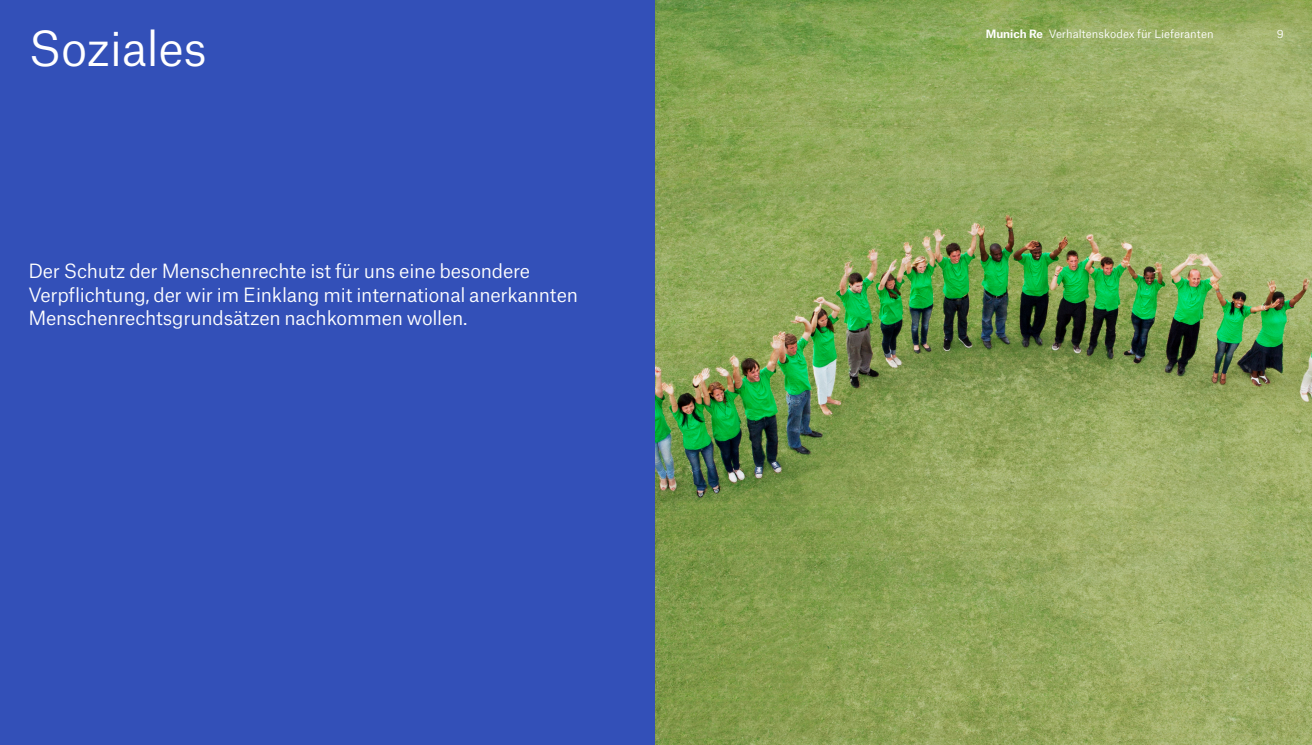
<style>
.page{position:relative;width:1312px;height:745px;background:#fff}
.page>*{position:absolute;margin:0;border:0;box-sizing:border-box;transform-origin:0 0}
.t1{font:46.25px "Munich Re Neue";letter-spacing:-.01em;color:#fff}
.t2{font:18.75px/23.8px "Munich Re Neue";letter-spacing:-.01em;color:#fff}
.t3{font:11px "Munich Re Neue";color:#fff}
.s1{font-weight:700}
</style>
<div class="page">
<div style="left:0;top:0;width:1311px;height:744px;background:#3350b8"></div>
<img style="left:656px;top:0;width:655px;height:744px">
<h1 class="t1" style="left:28px;top:12px;width:180px">Soziales</h1>
<p class="t2" style="left:28px;top:257px;width:551px">Der Schutz der Menschenrechte ist für uns eine besondere<br>Verpflichtung, der wir im Einklang mit international anerkannten<br>Menschenrechtsgrundsätzen nachkommen wollen.</p>
<p class="t3" style="left:985px;top:25px;width:229px"><span class="s1">Munich Re</span> Verhaltenskodex für Lieferanten</p>
<p class="t3" style="left:1276px;top:25px;width:8px">9</p>
</div>
